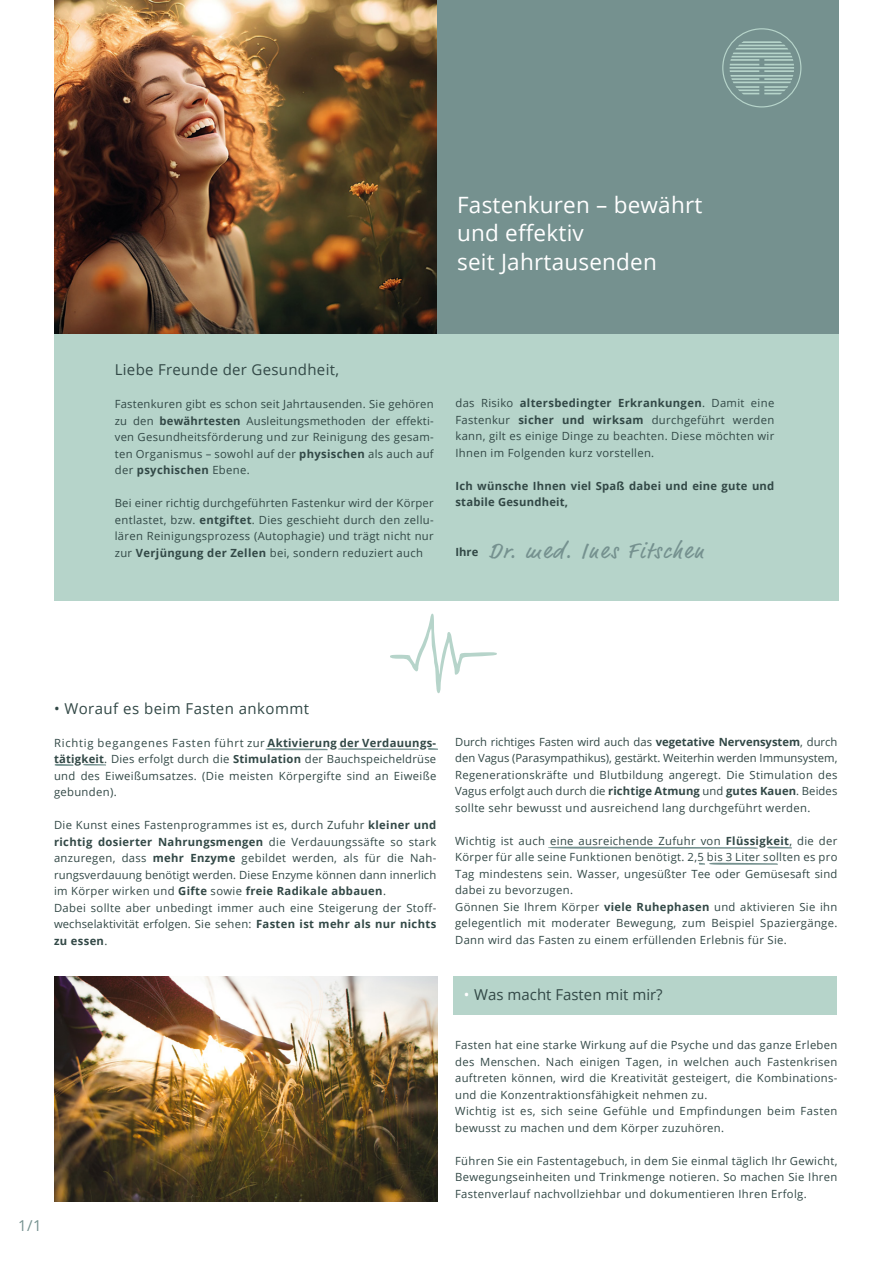
<style>
.page{position:relative;width:893px;height:1263px;background:#fff}
.page>*{position:absolute;margin:0;border:0;box-sizing:border-box;transform-origin:0 0}
.t1{font:22.5px/28.5px "Open Sans";letter-spacing:.01em;color:#fff}
.t2{font:22.5px "Market Pro";letter-spacing:.09em;color:#75918f}
.t3{font:15px "Open Sans";letter-spacing:.02em;color:#324846}
.t4{font:15px "Open Sans";color:#324846}
.t5{font:15px "Open Sans";color:#75918f}
.t6{font:11.25px/16.5px "Open Sans";letter-spacing:.03em;color:#324846;text-align:justify}
.t7{font:700 11.25px/16.5px "Open Sans";letter-spacing:.02em;color:#324846}
.s1{font-weight:700}
.s2{color:#fff}
</style>
<div class="page">
<div style="left:453px;top:976px;width:384px;height:39px;background:#b6d4ca"></div>
<svg style="left:390px;top:614px;width:107px;height:79px"></svg>
<img style="left:54px;top:976px;width:384px;height:226px">
<svg style="left:265px;top:748px;width:63px;height:3px"></svg>
<div style="left:54px;top:333px;width:785px;height:268px;background:#b6d4ca"></div>
<div style="left:436px;top:0;width:403px;height:334px;background:#75918f"></div>
<svg style="left:730px;top:41px;width:64px;height:53px"></svg>
<div style="left:722px;top:28px;width:79px;height:79px;border:1px solid #b6d4ca;border-radius:50%"></div>
<img style="left:54px;top:0;width:382px;height:334px">
<svg style="left:428px;top:748px;width:10px;height:2px"></svg>
<svg style="left:338px;top:748px;width:81px;height:2px"></svg>
<svg style="left:548px;top:847px;width:244px;height:2px"></svg>
<svg style="left:699px;top:863px;width:79px;height:2px"></svg>
<svg style="left:55px;top:764px;width:19px;height:2px"></svg>
<svg style="left:83px;top:764px;width:23px;height:2px"></svg>
<h1 class="t1" style="left:457px;top:190px;width:247px">Fastenkuren – bewährt und effektiv<br>seit Jahrtausenden</h1>
<h2 class="t3" style="left:115px;top:359px;width:226px">Liebe Freunde der Gesundheit,</h2>
<p class="t6" style="left:115px;top:395px;width:320px">Fastenkuren gibt es schon seit Jahrtausenden. Sie gehören zu den <span class="s1">bewährtesten</span> Ausleitungsmethoden der effekti&shy;ven Gesundheitsförderung und zur Reinigung des gesam&shy;ten Organismus – sowohl auf der <span class="s1">physischen</span> als auch auf der <span class="s1">psychischen</span> Ebene.</p>
<p class="t6" style="left:115px;top:494px;width:320px">Bei einer richtig durchgeführten Fastenkur wird der Körper entlastet, bzw. <span class="s1">entgiftet</span>. Dies geschieht durch den zellu&shy;lären Reinigungsprozess (Autophagie) und trägt nicht nur zur <span class="s1">Verjüngung der Zellen</span> bei, sondern reduziert auch</p>
<p class="t6" style="left:455px;top:395px;width:320px">das Risiko <span class="s1">altersbedingter Erkrankungen</span>. Damit eine Fastenkur <span class="s1">sicher und wirksam</span> durchgeführt werden kann, gilt es einige Dinge zu beachten. Diese möchten wir Ihnen im Folgenden kurz vorstellen.</p>
<p class="t7" style="left:455px;top:477px;width:320px">Ich wünsche Ihnen viel Spaß dabei und eine gute und stabile Gesundheit,</p>
<p class="t7" style="left:455px;top:543px;width:24px">Ihre</p>
<h1 class="t2" style="left:489px;top:536px;width:216px">Dr. med. Ines Fitschen</h1>
<h2 class="t3" style="left:54px;top:698px;width:257px">• Worauf es beim Fasten ankommt</h2>
<p class="t6" style="left:54px;top:734px;width:384px">Richtig begangenes Fasten führt zur <span class="s1">Aktivierung der Verdauungs&shy;tätigkeit</span>. Dies erfolgt durch die <span class="s1">Stimulation</span> der Bauchspeicheldrüse und des Eiweißumsatzes. (Die meisten Körpergifte sind an Eiweiße gebunden).</p>
<p class="t6" style="left:54px;top:816px;width:384px;text-align:left">Die Kunst eines Fastenprogrammes ist es, durch Zufuhr <span class="s1">kleiner und richtig dosierter Nahrungsmengen</span> die Verdauungssäfte so stark anzuregen, dass <span class="s1">mehr Enzyme</span> gebildet werden, als für die Nah&shy;rungsverdauung benötigt werden. Diese Enzyme können dann innerlich im Körper wirken und <span class="s1">Gifte</span> sowie <span class="s1">freie Radikale abbauen</span>.<br>Dabei sollte aber unbedingt immer auch eine Steigerung der Stoff&shy;wechselaktivität erfolgen. Sie sehen: <span class="s1">Fasten ist mehr als nur nichts zu essen</span>.</p>
<h2 class="t5" style="left:18px;top:1215px;width:25px">1/1</h2>
<p class="t6" style="left:455px;top:733px;width:384px">Durch richtiges Fasten wird auch das <span class="s1">vegetative Nervensystem</span>, durch den Vagus (Parasympathikus), gestärkt. Weiterhin werden Immunsystem, Regenerationskräfte und Blutbildung angeregt. Die Stimulation des Vagus erfolgt auch durch die <span class="s1">richtige Atmung</span> und <span class="s1">gutes Kauen</span>. Beides sollte sehr bewusst und ausreichend lang durchgeführt werden.</p>
<p class="t6" style="left:455px;top:832px;width:384px;text-align:left">Wichtig ist auch eine ausreichende Zufuhr von <span class="s1">Flüssigkeit</span>, die der Körper für alle seine Funktionen benötigt. 2,5 bis 3 Liter sollten es pro Tag mindestens sein. Wasser, ungesüßter Tee oder Gemüsesaft sind dabei zu bevorzugen.<br>Gönnen Sie Ihrem Körper <span class="s1">viele Ruhephasen</span> und aktivieren Sie ihn gelegentlich mit moderater Bewegung, zum Beispiel Spaziergänge.<br>Dann wird das Fasten zu einem erfüllenden Erlebnis für Sie.</p>
<h2 class="t4" style="left:464px;top:984px;width:200px"><span class="s2">•</span> Was macht Fasten mit mir?</h2>
<p class="t6" style="left:455px;top:1036px;width:384px;text-align:left">Fasten hat eine starke Wirkung auf die Psyche und das ganze Erleben des Menschen. Nach einigen Tagen, in welchen auch Fastenkrisen auftreten können, wird die Kreativität gesteigert, die Kombinations&shy;und die Konzentraktionsfähigkeit nehmen zu.<br>Wichtig ist es, sich seine Gefühle und Empfindungen beim Fasten bewusst zu machen und dem Körper zuzuhören.</p>
<p class="t6" style="left:455px;top:1152px;width:384px">Führen Sie ein Fastentagebuch, in dem Sie einmal täglich Ihr Gewicht, Bewegungseinheiten und Trinkmenge notieren. So machen Sie Ihren Fastenverlauf nachvollziehbar und dokumentieren Ihren Erfolg.</p>
</div>
